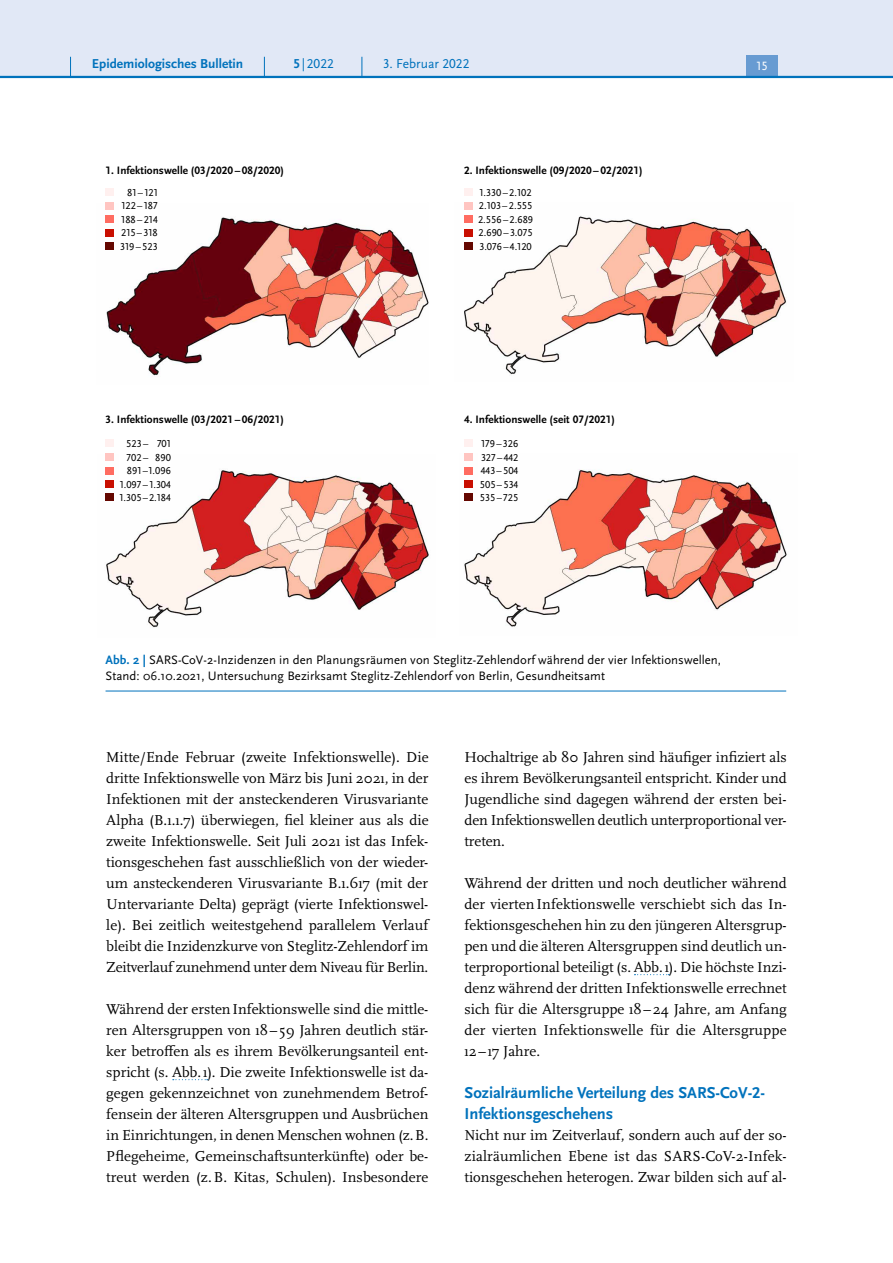
<style>
.page{position:relative;width:893px;height:1263px;background:#fff}
.page>*{position:absolute;margin:0;border:0;box-sizing:border-box;transform-origin:0 0}
.t1{font:700 16.5px/21px "Scala Sans Pro";color:#0072bc}
.P_-_Fließtext{font:15px/21px "Scala Pro";color:#000;text-align:justify}
.t2{font:700 13.5px "Scala Sans Pro";color:#0072bc}
.t3{font:13.5px "Scala Sans Pro";color:#0072bc}
.P_-_Bildunterschrift{font:12.75px/15.8px "Scala Sans Pro";letter-spacing:.005em;color:#000}
.t4{font:12.45px "Scala Sans Pro";color:#fff}
.Text_klein_schwarz_b{font:700 11.25px "Scala Sans Pro";letter-spacing:.005em;color:#000}
.H3_-_über_alle_Spalt{font:10.5px "Scala Sans Pro";color:#000}
.t5{font:5.4px "Calibri";color:#000}
.t6{font:700 5.4px "Calibri";color:#000}
.s1{font-weight:700}
.s2{font-weight:700;color:#0072bc}
</style>
<div class="page">
<img style="left:105px;top:203px;width:324px;height:173px">
<img style="left:464px;top:202px;width:322px;height:173px">
<img style="left:105px;top:455px;width:324px;height:173px">
<img style="left:464px;top:453px;width:323px;height:174px">
<hr style="left:106px;top:691px;width:680px;height:1px;background:#0072bc">
<div style="left:106px;top:189px;width:8px;height:7px;background:#fff0ef"></div>
<div style="left:106px;top:202px;width:8px;height:7px;background:#ffc5c1"></div>
<div style="left:106px;top:216px;width:8px;height:7px;background:#ff6c61"></div>
<div style="left:106px;top:229px;width:8px;height:7px;background:#c80e00"></div>
<div style="left:106px;top:243px;width:8px;height:7px;background:#640700"></div>
<div style="left:119px;top:188px;width:39px;height:62px;background:#fff"></div>
<div style="left:464px;top:189px;width:8px;height:7px;background:#fff0ef"></div>
<div style="left:464px;top:202px;width:8px;height:7px;background:#ffc5c1"></div>
<div style="left:464px;top:216px;width:8px;height:7px;background:#ff6c61"></div>
<div style="left:464px;top:229px;width:8px;height:7px;background:#c80e00"></div>
<div style="left:464px;top:243px;width:8px;height:7px;background:#640700"></div>
<div style="left:478px;top:188px;width:55px;height:62px;background:#fff"></div>
<div style="left:464px;top:440px;width:8px;height:7px;background:#fff0ef"></div>
<div style="left:464px;top:453px;width:8px;height:7px;background:#ffc5c1"></div>
<div style="left:464px;top:467px;width:8px;height:7px;background:#ff6c61"></div>
<div style="left:464px;top:481px;width:8px;height:7px;background:#c80e00"></div>
<div style="left:464px;top:494px;width:8px;height:7px;background:#640700"></div>
<div style="left:478px;top:440px;width:40px;height:61px;background:#fff"></div>
<div style="left:106px;top:440px;width:8px;height:7px;background:#fff0ef"></div>
<div style="left:106px;top:453px;width:8px;height:7px;background:#ffc5c1"></div>
<div style="left:106px;top:467px;width:8px;height:7px;background:#ff6c61"></div>
<div style="left:106px;top:481px;width:8px;height:7px;background:#c80e00"></div>
<div style="left:106px;top:494px;width:8px;height:7px;background:#640700"></div>
<div style="left:119px;top:440px;width:52px;height:61px;background:#fff"></div>
<svg style="left:173px;top:1079px;width:35px;height:1px"></svg>
<svg style="left:634px;top:974px;width:35px;height:1px"></svg>
<div style="left:0;top:0;width:893px;height:77px;background:#e1e8f6"></div>
<div style="left:746px;top:55px;width:32px;height:21px;background:#679bd2"></div>
<hr style="left:0;top:76px;width:893px;height:2px;background:#0072bc">
<svg style="left:70px;top:57px;width:1px;height:19px"></svg>
<svg style="left:264px;top:57px;width:1px;height:19px"></svg>
<svg style="left:362px;top:57px;width:1px;height:19px"></svg>
<p class="t2" style="left:92px;top:55px;width:153px">Epidemiologisches Bulletin</p>
<p class="t3" style="left:293px;top:55px;width:42px"><span class="s1">5</span>|2022</p>
<p class="t3" style="left:383px;top:55px;width:88px">3. Februar 2022</p>
<p class="t4" style="left:757px;top:59px;width:13px">15</p>
<p class="t6" style="left:105px;top:163px;width:39px">Legenden Abb. 2</p>
<p class="t5" style="left:124px;top:188px;width:19px">81 ‐ 121</p>
<p class="t5" style="left:121px;top:202px;width:22px">122 ‐ 187</p>
<p class="t5" style="left:121px;top:216px;width:22px">188 ‐ 214</p>
<p class="t5" style="left:121px;top:229px;width:22px">215 ‐ 318</p>
<p class="t5" style="left:121px;top:242px;width:22px">319 ‐ 523</p>
<p class="t6" style="left:463px;top:163px;width:39px">Legenden Abb. 2</p>
<p class="t5" style="left:482px;top:188px;width:19px">81 ‐ 121</p>
<p class="t5" style="left:479px;top:202px;width:22px">122 ‐ 187</p>
<p class="t5" style="left:479px;top:216px;width:22px">188 ‐ 214</p>
<p class="t5" style="left:479px;top:229px;width:22px">215 ‐ 318</p>
<p class="t5" style="left:479px;top:242px;width:22px">319 ‐ 523</p>
<p class="Text_klein_schwarz_b" style="left:106px;top:164px;width:180px">1. Infektionswelle (03/2020 – 08/2020)</p>
<p class="Text_klein_schwarz_b" style="left:464px;top:164px;width:180px">2. Infektionswelle (09/2020 – 02/2021)</p>
<h3 class="H3_-_über_alle_Spalt" style="left:127px;top:187px;width:32px">81 – 121</h3>
<h3 class="H3_-_über_alle_Spalt" style="left:121px;top:200px;width:38px">122 – 187</h3>
<h3 class="H3_-_über_alle_Spalt" style="left:121px;top:213px;width:38px">188 –214</h3>
<h3 class="H3_-_über_alle_Spalt" style="left:121px;top:227px;width:38px">215 –318</h3>
<h3 class="H3_-_über_alle_Spalt" style="left:120px;top:240px;width:39px">319 – 523</h3>
<h3 class="H3_-_über_alle_Spalt" style="left:480px;top:187px;width:54px">1.330 –2.102</h3>
<h3 class="H3_-_über_alle_Spalt" style="left:479px;top:200px;width:55px">2.103 – 2.555</h3>
<h3 class="H3_-_über_alle_Spalt" style="left:478px;top:213px;width:57px">2.556–2.689</h3>
<h3 class="H3_-_über_alle_Spalt" style="left:479px;top:227px;width:56px">2.690– 3.075</h3>
<h3 class="H3_-_über_alle_Spalt" style="left:479px;top:240px;width:54px">3.076 – 4.120</h3>
<p class="Text_klein_schwarz_b" style="left:106px;top:413px;width:180px">3. Infektionswelle (03/2021 – 06/2021)</p>
<p class="Text_klein_schwarz_b" style="left:464px;top:413px;width:152px">4. Infektionswelle (seit 07/2021)</p>
<p class="t6" style="left:105px;top:414px;width:39px">Legenden Abb. 2</p>
<p class="t5" style="left:124px;top:440px;width:19px">81 ‐ 121</p>
<p class="t5" style="left:121px;top:453px;width:22px">122 ‐ 187</p>
<p class="t5" style="left:121px;top:467px;width:22px">188 ‐ 214</p>
<p class="t5" style="left:121px;top:480px;width:22px">215 ‐ 318</p>
<p class="t5" style="left:121px;top:494px;width:22px">319 ‐ 523</p>
<p class="t6" style="left:463px;top:414px;width:39px">Legenden Abb. 2</p>
<p class="t5" style="left:482px;top:440px;width:19px">81 ‐ 121</p>
<p class="t5" style="left:479px;top:453px;width:22px">122 ‐ 187</p>
<p class="t5" style="left:479px;top:467px;width:22px">188 ‐ 214</p>
<p class="t5" style="left:479px;top:480px;width:22px">215 ‐ 318</p>
<p class="t5" style="left:479px;top:494px;width:22px">319 ‐ 523</p>
<h3 class="H3_-_über_alle_Spalt" style="left:126px;top:438px;width:46px">523 – 701</h3>
<h3 class="H3_-_über_alle_Spalt" style="left:127px;top:451px;width:46px">702 – 890</h3>
<h3 class="H3_-_über_alle_Spalt" style="left:127px;top:465px;width:45px">891 –1.096</h3>
<h3 class="H3_-_über_alle_Spalt" style="left:120px;top:478px;width:53px">1.097 – 1.304</h3>
<h3 class="H3_-_über_alle_Spalt" style="left:119px;top:491px;width:53px">1.305 – 2.184</h3>
<h3 class="H3_-_über_alle_Spalt" style="left:481px;top:438px;width:39px">179 – 326</h3>
<h3 class="H3_-_über_alle_Spalt" style="left:481px;top:451px;width:39px">327 – 442</h3>
<h3 class="H3_-_über_alle_Spalt" style="left:481px;top:465px;width:39px">443–504</h3>
<h3 class="H3_-_über_alle_Spalt" style="left:480px;top:478px;width:40px">505–534</h3>
<h3 class="H3_-_über_alle_Spalt" style="left:480px;top:491px;width:40px">535 –725</h3>
<p class="P_-_Bildunterschrift" style="left:106px;top:652px;width:617px"><span class="s2">Abb. 2 |</span> SARS-CoV-2-Inzidenzen in den Planungsräumen von Steglitz-Zehlendorf während der vier Infektionswellen,<br>Stand: 06.10.2021, Untersuchung Bezirksamt Steglitz-Zehlendorf von Berlin, Gesundheitsamt</p>
<p class="P_-_Fließtext" style="left:106px;top:746px;width:324px">Mitte/Ende Februar (zweite Infektionswelle). Die dritte Infektionswelle von März bis Juni 2021, in der Infektionen mit der ansteckenderen Virusvariante Alpha (B.1.1.7) überwiegen, fiel kleiner aus als die zweite Infektionswelle. Seit Juli 2021 ist das Infek&shy;tionsgeschehen fast ausschließlich von der wieder&shy;um ansteckenderen Virusvariante B.1.617 (mit der Untervariante Delta) geprägt (vierte Infektionswel&shy;le). Bei zeitlich weitestgehend parallelem Verlauf bleibt die Inzidenzkurve von Steglitz-Zehlendorf im Zeitverlauf zunehmend unter dem Niveau für Berlin.</p>
<p class="P_-_Fließtext" style="left:106px;top:998px;width:324px">Während der erstenInfektionswelle sind die mittle&shy;ren Altersgruppen von 18–59 Jahren deutlich stär&shy;ker betroffen als es ihrem Bevölkerungsanteil ent&shy;spricht (s. Abb.1). Die zweite Infektionswelle ist da&shy;gegen gekennzeichnet von zunehmendem Betrof&shy;fensein der älteren Altersgruppen und Ausbrüchen in Einrichtungen, in denen Menschen wohnen (z.B.<br>Pflegeheime, Gemeinschaftsunterkünfte) oder be&shy;treut werden (z.B. Kitas, Schulen). Insbesondere</p>
<p class="P_-_Fließtext" style="left:465px;top:746px;width:324px">Hochaltrige ab 80 Jahren sind häufiger infiziert als es ihrem Bevölkerungsanteil entspricht. Kinder und Jugendliche sind dagegen während der ersten bei&shy;den Infektionswellen deutlich unterproportional ver&shy;treten.</p>
<p class="P_-_Fließtext" style="left:465px;top:872px;width:324px">Während der dritten und noch deutlicher während der viertenInfektionswelle verschiebt sich das In&shy;fektionsgeschehen hin zu den jüngeren Altersgrup&shy;pen und die älteren Altersgruppen sind deutlich un&shy;terproportional beteiligt (s. Abb.1). Die höchste Inzi&shy;denz während der dritten Infektionswelle errechnet sich für die Altersgruppe 18–24 Jahre, am Anfang der vierten Infektionswelle für die Altersgruppe 12–17 Jahre.</p>
<h4 class="t1" style="left:465px;top:1082px;width:302px">Sozialräumliche Verteilung des SARS-CoV-2-<br>Infektionsgeschehens</h4>
<p class="P_-_Fließtext" style="left:465px;top:1124px;width:324px">Nicht nur im Zeitverlauf, sondern auch auf der so&shy;zialräumlichen Ebene ist das SARS-CoV-2-Infek&shy;tionsgeschehen heterogen. Zwar bilden sich auf al-</p>
</div>
